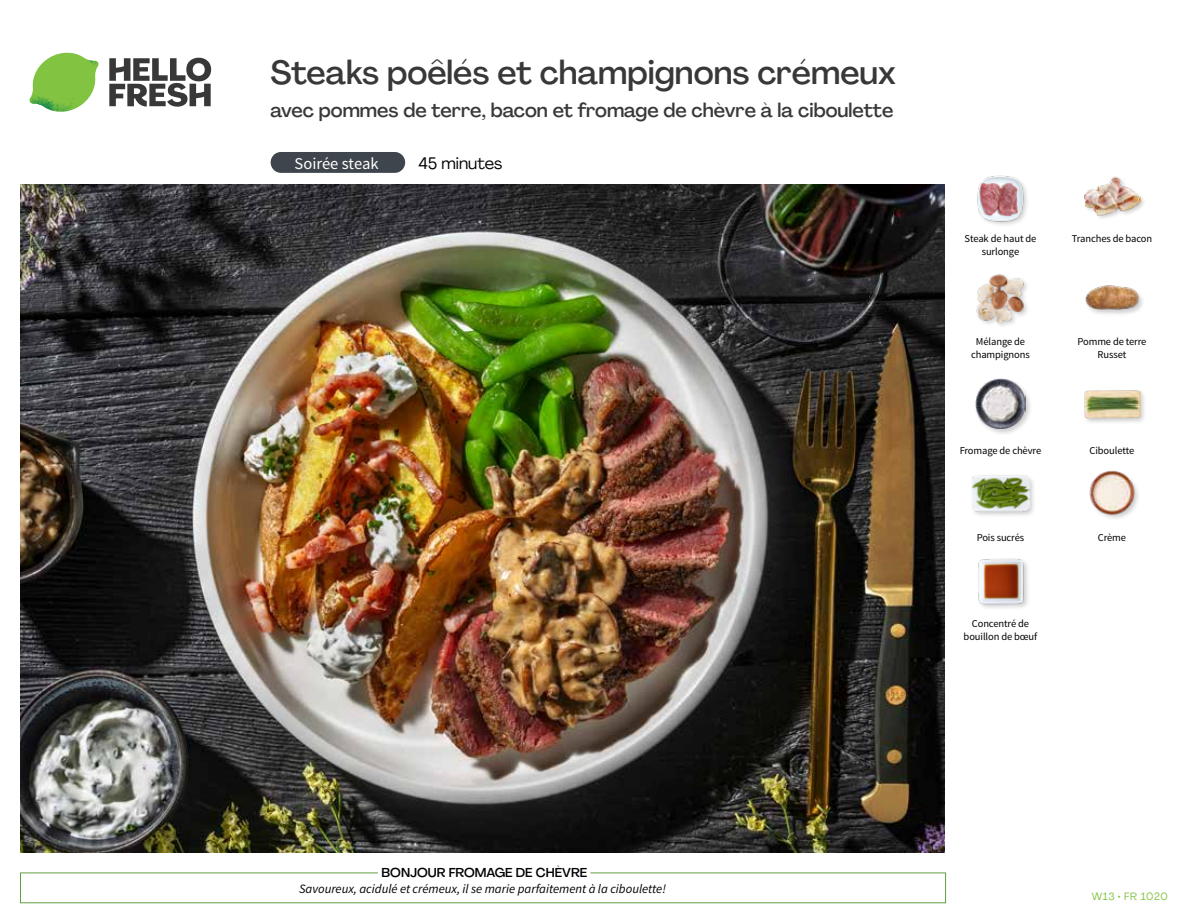
<style>
.page{position:relative;width:1188px;height:918px;background:#fff}
.page>*{position:absolute;margin:0;border:0;box-sizing:border-box;transform-origin:0 0}
.t1{font:500 33px "Agrandir";color:#383839}
.t2{font:500 19.5px "Agrandir";color:#383839}
.t3{font:16.5px "Source Sans Pro";color:#fff}
.t4{font:16.5px "Agrandir";color:#000}
.t5{font:italic 12.75px "Source Sans Pro";color:#000}
.t6{font:500 12.75px "Agrandir";color:#000}
.t7{font:10.5px/13.5px "Source Sans Pro";letter-spacing:-.01em;color:#000;text-align:center}
.t8{font:10.5px "Agrandir";letter-spacing:.05em;color:#82c341}
</style>
<div class="page">
<svg style="left:109px;top:57px;width:102px;height:50px"></svg>
<svg style="left:34px;top:53px;width:62px;height:40px"></svg>
<img style="left:67px;top:53px;width:32px;height:26px">
<img style="left:33px;top:75px;width:59px;height:11px">
<img style="left:29px;top:79px;width:61px;height:33px">
<img style="left:65px;top:86px;width:27px;height:25px">
<div style="left:20px;top:873px;width:926px;height:30px;border:1px solid #609f43"></div>
<div style="left:378px;top:865px;width:212px;height:15px;background:#fff"></div>
<img style="left:21px;top:184px;width:924px;height:668px">
<div style="left:271px;top:152px;width:134px;height:21px;background:#3e454c;border-radius:10px"></div>
<img style="left:978px;top:558px;width:50px;height:50px">
<img style="left:1089px;top:470px;width:48px;height:48px">
<div style="left:971px;top:474px;width:65px;height:44px;background:#000;opacity:.2"></div>
<img style="left:972px;top:474px;width:57px;height:44px">
<div style="left:1083px;top:388px;width:64px;height:37px;background:#000;opacity:.2"></div>
<img style="left:1083px;top:388px;width:58px;height:37px">
<div style="left:974px;top:378px;width:59px;height:58px;background:#000;opacity:.2"></div>
<img style="left:975px;top:379px;width:51px;height:50px">
<div style="left:1084px;top:284px;width:61px;height:33px;background:#000;opacity:.2"></div>
<img style="left:1084px;top:284px;width:57px;height:29px">
<img style="left:976px;top:274px;width:51px;height:52px">
<div style="left:1083px;top:177px;width:64px;height:44px;background:#000;opacity:.2"></div>
<img style="left:1083px;top:176px;width:58px;height:45px">
<img style="left:977px;top:175px;width:50px;height:50px">
<h1 class="t1" style="left:271px;top:52px;width:627px">Steaks poêlés et champignons crémeux</h1>
<h2 class="t2" style="left:271px;top:98px;width:624px">avec pommes de terre, bacon et fromage de chèvre à la ciboulette</h2>
<h3 class="t4" style="left:418px;top:153px;width:86px">45 minutes</h3>
<h3 class="t3" style="left:295px;top:153px;width:85px">Soirée steak</h3>
<p class="t7" style="left:965px;top:232px;width:73px">Steak de haut de surlonge</p>
<p class="t7" style="left:971px;top:335px;width:60px">Mélange de champignons</p>
<p class="t7" style="left:1072px;top:232px;width:82px">Tranches de bacon</p>
<p class="t7" style="left:1077px;top:335px;width:70px">Pomme de terre<br>Russet</p>
<p class="t7" style="left:960px;top:444px;width:83px">Fromage de chèvre</p>
<p class="t7" style="left:977px;top:531px;width:49px">Pois sucrés</p>
<p class="t7" style="left:964px;top:617px;width:75px">Concentré de bouillon de bœuf</p>
<p class="t7" style="left:1090px;top:444px;width:46px">Ciboulette</p>
<p class="t7" style="left:1098px;top:531px;width:30px">Crème</p>
<p class="t6" style="left:382px;top:864px;width:207px">BONJOUR FROMAGE DE CHÈVRE</p>
<p class="t5" style="left:299px;top:881px;width:368px">Savoureux, acidulé et crémeux, il se marie parfaitement à la ciboulette!</p>
<p class="t8" style="left:1092px;top:890px;width:78px">W13 • FR 1020</p>
</div>
